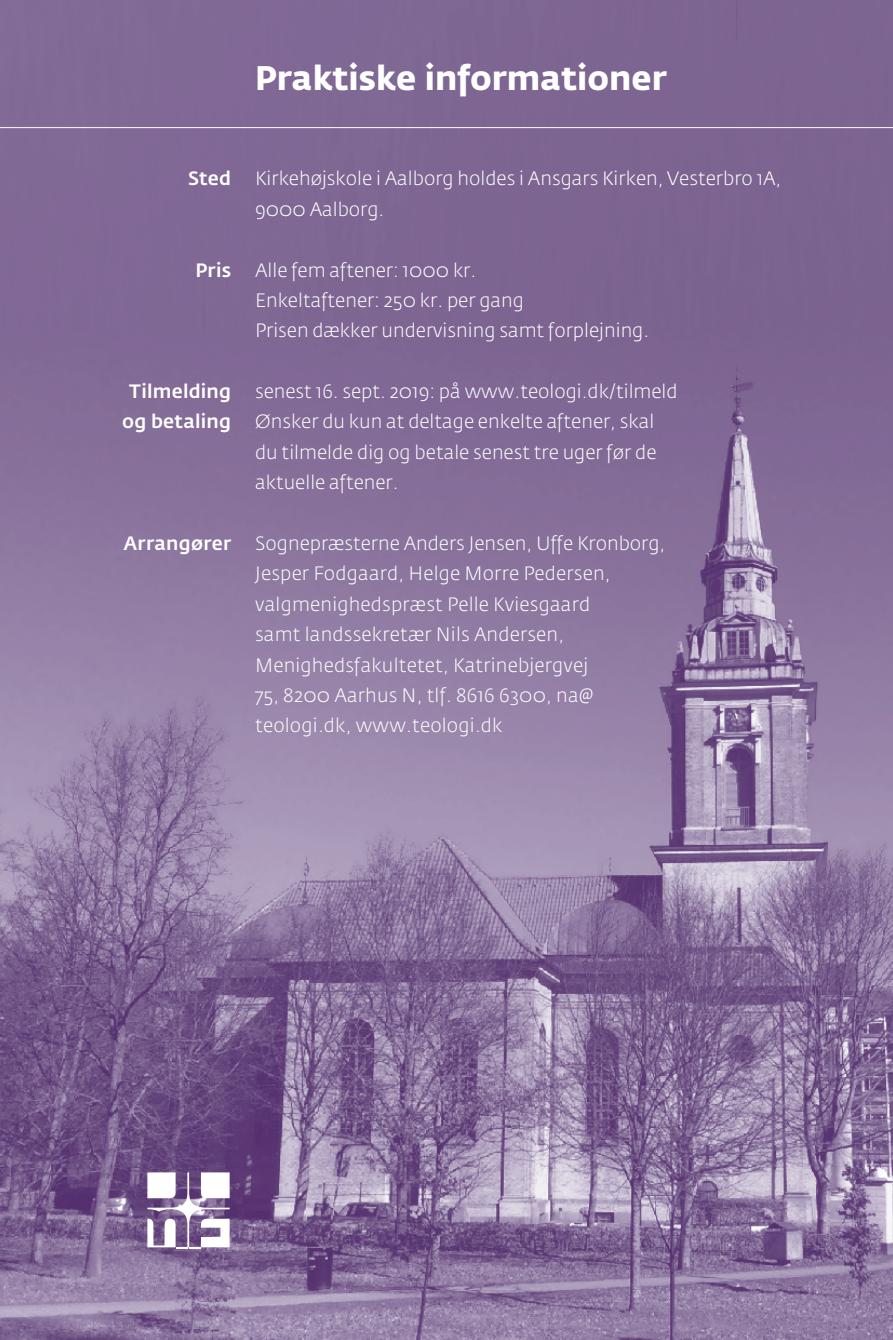
<style>
.page{position:relative;width:893px;height:1340px;background:#fff}
.page>*{position:absolute;margin:0;border:0;box-sizing:border-box;transform-origin:0 0}
.Overskrift{font:700 33.75px "Fedra Sans Pro";color:#fff}
.t1{font:300 19.12px/30.4px "Fedra Sans Pro";color:#fff}
.Klokkeslet{font:500 19.12px "Fedra Sans Pro";letter-spacing:.015em;color:#fff}
</style>
<div class="page">
<img style="left:0;top:327px;width:893px;height:1012px">
<div style="left:0;top:0;width:893px;height:327px;background:#7e6692"></div>
<svg style="left:147px;top:1172px;width:83px;height:76px"></svg>
<hr style="left:0;top:127px;width:893px;height:1px;background:#fff">
<p class="Overskrift" style="left:255px;top:57px;width:413px">Praktiske informationer</p>
<p class="Klokkeslet" style="left:188px;top:167px;width:45px">Sted</p>
<p class="t1" style="left:255px;top:163px;width:528px">Kirkehøjskole i Aalborg holdes i Ansgars Kirken, Vesterbro 1A,<br>9000 Aalborg.</p>
<p class="Klokkeslet" style="left:195px;top:258px;width:37px">Pris</p>
<p class="t1" style="left:255px;top:255px;width:223px">Alle fem aftener: 1000 kr.</p>
<p class="t1" style="left:255px;top:285px;width:270px">Enkeltaftener: 250 kr. per gang</p>
<p class="t1" style="left:255px;top:315px;width:396px">Prisen dækker undervisning samt forplejning.</p>
<p class="Klokkeslet" style="left:129px;top:379px;width:104px">Tilmelding</p>
<p class="Klokkeslet" style="left:122px;top:410px;width:110px">og betaling</p>
<p class="t1" style="left:255px;top:376px;width:424px">senest 16. sept. 2019: på www.teologi.dk/tilmeld</p>
<p class="t1" style="left:255px;top:406px;width:403px;text-align:justify">Ønsker du kun at deltage enkelte aftener, skal du tilmelde dig og betale senest tre uger før de aktuelle aftener.</p>
<p class="Klokkeslet" style="left:123px;top:531px;width:109px">Arrangører</p>
<p class="t1" style="left:255px;top:528px;width:412px">Sognepræsterne Anders Jensen, Uffe Kronborg,</p>
<p class="t1" style="left:255px;top:558px;width:357px">Jesper Fodgaard, Helge Morre Pedersen, valgmenighedspræst Pelle Kviesgaard samt landssekretær Nils Andersen, Menighedsfakultetet, Katrinebjergvej 75, 8200 Aarhus N, tlf. 8616 6300, na@ teologi.dk, www.teologi.dk</p>
</div>
